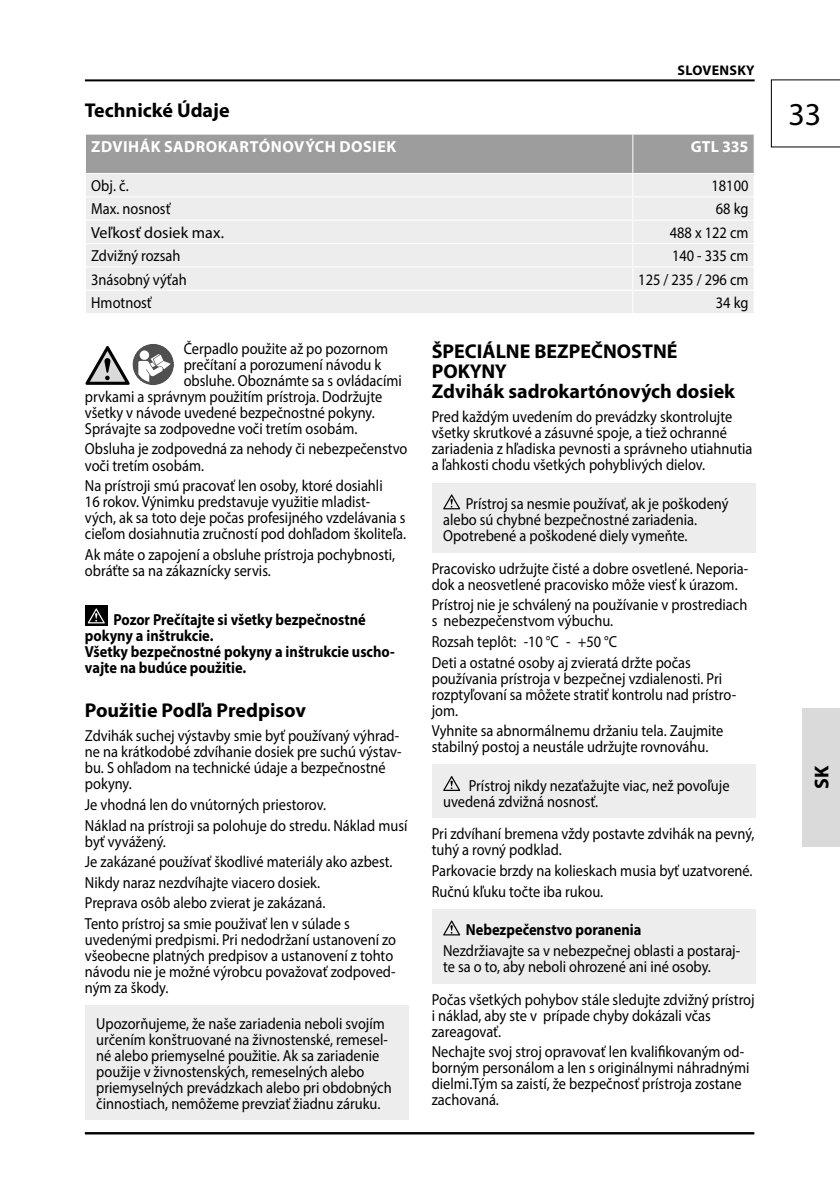
<style>
.page{position:relative;width:840px;height:1191px;background:#fff}
.page>*{position:absolute;margin:0;border:0;box-sizing:border-box;transform-origin:0 0}
.t1{font:32px "Myriad Pro";color:#000}
.t2{font:700 20px/20px "Myriad Pro";color:#000}
.t3{font:16px/16px "Myriad Pro";color:#000;scale:.9 1}
.t4{font:700 16px/16px "Myriad Pro";color:#000;scale:.9 1}
.t5{font:700 16px "Myriad Pro";letter-spacing:.03em;color:#fff}
.t6{font:16px "Myriad Pro";color:#000}
.t7{font:700 14px "Myriad Pro";letter-spacing:.02em;color:#000}
</style>
<div class="page">
<hr style="left:85px;top:1132px;width:668px;height:2px;background:#000">
<hr style="left:85px;top:79px;width:669px;height:2px;background:#000">
<svg style="left:770px;top:79px;width:69px;height:69px"></svg>
<hr style="left:839px;top:708px;width:1px;height:138px;background:#dadada">
<div style="left:801px;top:708px;width:38px;height:138px;background:#dadada"></div>
<svg style="left:85px;top:134px;width:669px;height:179px;background:#dcdcdc"></svg>
<hr style="left:632px;top:134px;width:122px;height:1px;background:#fff">
<hr style="left:632px;top:135px;width:1px;height:38px;background:#fff">
<hr style="left:753px;top:135px;width:1px;height:38px;background:#fff">
<hr style="left:632px;top:173px;width:122px;height:1px;background:#fff">
<div style="left:132px;top:344px;width:42px;height:41px;background:#505050;border-radius:50%"></div>
<div style="left:140px;top:350px;width:9px;height:10px;background:#fff;border-radius:50%"></div>
<svg style="left:138px;top:354px;width:33px;height:28px"></svg>
<svg style="left:85px;top:346px;width:44px;height:39px"></svg>
<div style="left:85px;top:605px;width:23px;height:21px;background:#000"></div>
<svg style="left:88px;top:608px;width:17px;height:15px"></svg>
<div style="left:85px;top:1005px;width:323px;height:115px;background:#ededed"></div>
<div style="left:431px;top:483px;width:323px;height:70px;background:#ededed"></div>
<svg style="left:443px;top:494px;width:17px;height:15px"></svg>
<div style="left:431px;top:764px;width:323px;height:54px;background:#ededed"></div>
<svg style="left:443px;top:776px;width:17px;height:15px"></svg>
<div style="left:431px;top:909px;width:323px;height:74px;background:#ededed"></div>
<svg style="left:443px;top:920px;width:17px;height:15px"></svg>
<p class="t7" style="left:677px;top:61px;width:78px">SLOVENSKY</p>
<p class="t2" style="left:85px;top:100px;width:146px">Technické Údaje</p>
<p class="t5" style="left:91px;top:136px;width:306px">ZDVIHÁK SADROKARTÓNOVÝCH DOSIEK</p>
<p class="t5" style="left:690px;top:136px;width:59px">GTL 335</p>
<p class="t3" style="left:91px;top:177px;width:43px">Obj. č.</p>
<p class="t3" style="left:711px;top:177px;width:43px">18100</p>
<p class="t3" style="left:91px;top:201px;width:90px">Max. nosnosť</p>
<p class="t3" style="left:715px;top:201px;width:38px">68 kg</p>
<p class="t6" style="left:91px;top:223px;width:134px">Veľkosť dosiek max.</p>
<p class="t3" style="left:669px;top:224px;width:89px">488 x 122 cm</p>
<p class="t3" style="left:91px;top:247px;width:101px">Zdvižný rozsah</p>
<p class="t3" style="left:671px;top:247px;width:86px">140 - 335 cm</p>
<p class="t3" style="left:91px;top:271px;width:108px">3násobný výťah</p>
<p class="t3" style="left:638px;top:271px;width:124px">125 / 235 / 296 cm</p>
<p class="t3" style="left:91px;top:294px;width:69px">Hmotnosť</p>
<p class="t3" style="left:715px;top:294px;width:38px">34 kg</p>
<p class="t3" style="left:183px;top:340px;width:228px">Čerpadlo použite až po pozornom</p>
<p class="t3" style="left:183px;top:356px;width:221px">prečítaní a porozumení návodu k</p>
<p class="t3" style="left:183px;top:372px;width:244px">obsluhe. Oboznámte sa s ovládacími</p>
<p class="t3" style="left:85px;top:388px;width:332px">prvkami a správnym použitím prístroja. Dodržujte</p>
<p class="t3" style="left:85px;top:404px;width:323px">všetky v návode uvedené bezpečnostné pokyny.</p>
<p class="t3" style="left:85px;top:420px;width:304px">Správajte sa zodpovedne voči tretím osobám.</p>
<p class="t3" style="left:85px;top:441px;width:360px">Obsluha je zodpovedná za nehody či nebezpečenstvo voči tretím osobám.</p>
<p class="t3" style="left:85px;top:477px;width:358px">Na prístroji smú pracovať len osoby, ktoré dosiahli<br>16 rokov. Výnimku predstavuje využitie mladist-<br>vých, ak sa toto deje počas profesijného vzdelávania s cieľom dosiahnutia zručností pod dohľadom školiteľa.</p>
<p class="t3" style="left:85px;top:546px;width:346px">Ak máte o zapojení a obsluhe prístroja pochybnosti, obráťte sa na zákaznícky servis.</p>
<p class="t4" style="left:85px;top:610px;width:345px;text-indent:28px">Pozor Prečítajte si všetky bezpečnostné pokyny a inštrukcie.<br>Všetky bezpečnostné pokyny a inštrukcie uscho&shy;vajte na budúce použitie.</p>
<p class="t2" style="left:85px;top:699px;width:223px">Použitie Podľa Predpisov</p>
<p class="t3" style="left:85px;top:728px;width:353px">Zdvihák suchej výstavby smie byť používaný výhrad&shy;ne na krátkodobé zdvíhanie dosiek pre suchú výstav&shy;bu. S ohľadom na technické údaje a bezpečnostné pokyny.</p>
<p class="t3" style="left:85px;top:794px;width:359px;line-height:20.6px">Je vhodná len do vnútorných priestorov.<br>Náklad na prístroji sa polohuje do stredu. Náklad musí</p>
<p class="t3" style="left:85px;top:830px;width:343px;line-height:20.6px">byť vyvážený.<br>Je zakázané používať škodlivé materiály ako azbest.<br>Nikdy naraz nezdvíhajte viacero dosiek.<br>Preprava osôb alebo zvierat je zakázaná.<br>Tento prístroj sa smie použivať len v súlade s</p>
<p class="t3" style="left:85px;top:931px;width:347px">uvedenými predpismi. Pri nedodržaní ustanovení zo všeobecne platných predpisov a ustanovení z tohto návodu nie je možné výrobcu považovať zodpoved&shy;ným za škody.</p>
<p class="t3" style="left:96px;top:1015px;width:329px">Upozorňujeme, že naše zariadenia neboli svojím určením konštruované na živnostenské, remesel&shy;né alebo priemyselné použitie. Ak sa zariadenie použije v živnostenských, remeselných alebo priemyselných prevádzkach alebo pri obdobných činnostiach, nemôžeme prevziať žiadnu záruku.</p>
<p class="t2" style="left:431px;top:340px;width:304px">ŠPECIÁLNE BEZPEČNOSTNÉ<br>POKYNY<br>Zdvihák sadrokartónových dosiek</p>
<p class="t3" style="left:431px;top:409px;width:357px">Pred každým uvedením do prevádzky skontrolujte všetky skrutkové a zásuvné spoje, a tiež ochranné zariadenia z hľadiska pevnosti a správneho utiahnutia a ľahkosti chodu všetkých pohyblivých dielov.</p>
<p class="t3" style="left:443px;top:496px;width:318px;text-indent:23px">Prístroj sa nesmie používať, ak je poškodený alebo sú chybné bezpečnostné zariadenia.<br>Opotrebené a poškodené diely vymeňte.</p>
<p class="t3" style="left:431px;top:560px;width:353px">Pracovisko udržujte čisté a dobre osvetlené. Neporia&shy;dok a neosvetlené pracovisko môže viesť k úrazom.</p>
<p class="t3" style="left:431px;top:597px;width:352px">Prístroj nie je schválený na používanie v prostrediach s nebezpečenstvom výbuchu.</p>
<p class="t3" style="left:431px;top:631px;width:289px;line-height:20.6px">Rozsah teplôt: -10 °C - +50 °C<br>Deti a ostatné osoby aj zvieratá držte počas</p>
<p class="t3" style="left:431px;top:670px;width:339px">používania prístroja v bezpečnej vzdialenosti. Pri rozptyľovaní sa môžete stratiť kontrolu nad prístro&shy;jom.</p>
<p class="t3" style="left:431px;top:722px;width:325px">Vyhnite sa abnormálnemu držaniu tela. Zaujmite stabilný postoj a neustále udržujte rovnováhu.</p>
<p class="t3" style="left:443px;top:777px;width:319px;text-indent:26px">Prístroj nikdy nezaťažujte viac, než povoľuje uvedená zdvižná nosnosť.</p>
<p class="t3" style="left:431px;top:826px;width:360px">Pri zdvíhaní bremena vždy postavte zdvihák na pevný, tuhý a rovný podklad.</p>
<p class="t3" style="left:431px;top:860px;width:358px;line-height:20.6px">Parkovacie brzdy na kolieskach musia byť uzatvorené.<br>Ručnú kľuku točte iba rukou.</p>
<p class="t4" style="left:465px;top:921px;width:196px">Nebezpečenstvo poranenia</p>
<p class="t3" style="left:443px;top:942px;width:331px">Nezdržiavajte sa v nebezpečnej oblasti a postaraj&shy;te sa o to, aby neboli ohrozené ani iné osoby.</p>
<p class="t3" style="left:431px;top:991px;width:360px">Počas všetkých pohybov stále sledujte zdvižný prístroj i náklad, aby ste v prípade chyby dokázali včas zareagovať.</p>
<p class="t3" style="left:431px;top:1043px;width:354px">Nechajte svoj stroj opravovať len kvalifikovaným od&shy;borným personálom a len s originálnymi náhradnými dielmi.Tým sa zaistí, že bezpečnosť prístroja zostane zachovaná.</p>
<h1 class="t1" style="left:788px;top:95px;width:34px">33</h1>
<p class="t2" style="left:810px;top:789px;width:25px;rotate:-90deg">SK</p>
<p class="t2" style="left:810px;top:784px;width:15px;rotate:-90deg">D</p>
</div>
